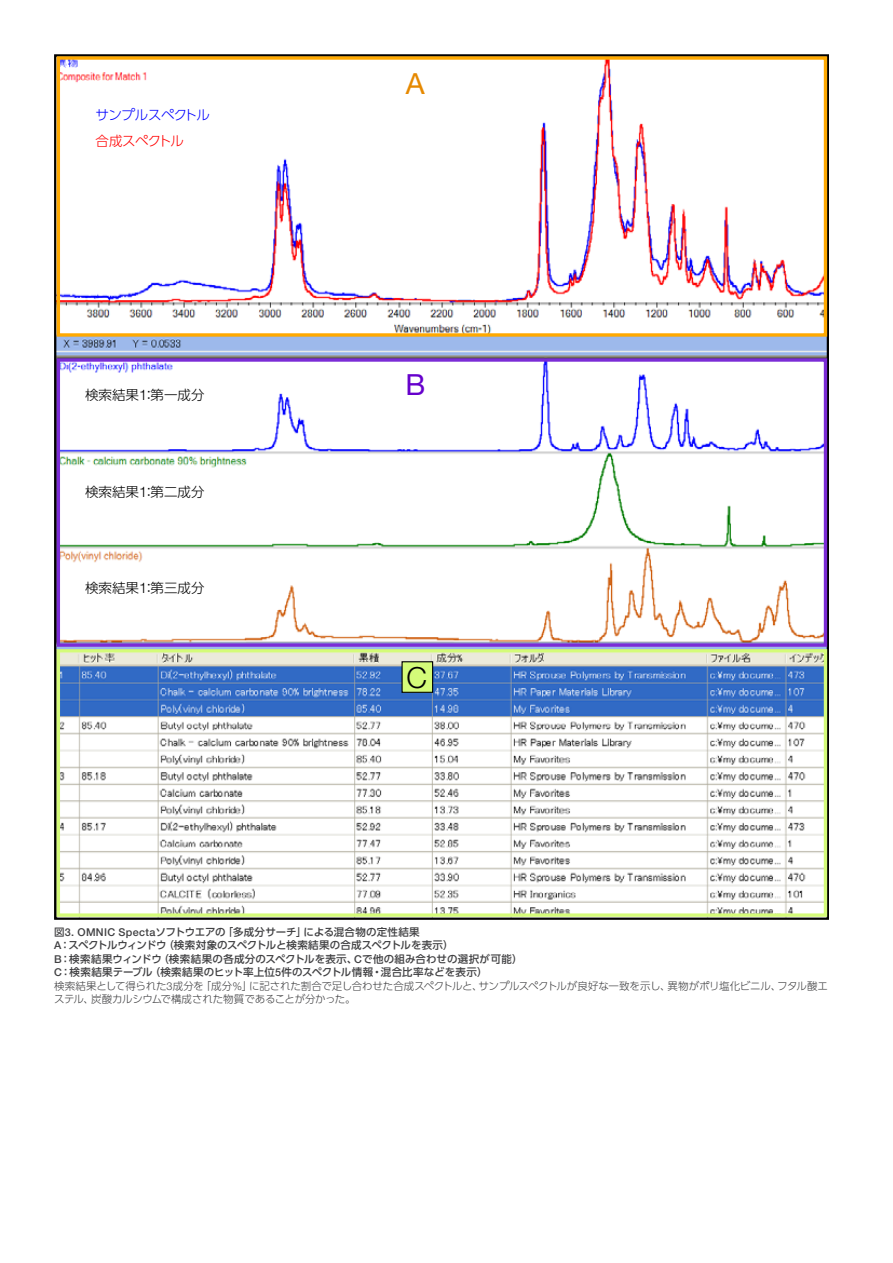
<style>
.page{position:relative;width:893px;height:1263px;background:#fff}
.page>*{position:absolute;margin:0;border:0;box-sizing:border-box;transform-origin:0 0}
.t1{font:29.1px "Helvetica Neue LT Std";color:#e68900}
.t2{font:29.1px "Helvetica Neue LT Std";color:#60c}
.t3{font:300 29.1px "Helvetica Neue LT Std";color:#000}
.t4{font:300 13.5px "UD Shin Go Pro";color:#000}
.t5{font:300 13.5px "UD Shin Go Pro";letter-spacing:-.04em;color:#00f}
.t6{font:300 13.5px "UD Shin Go Pro";letter-spacing:-.05em;color:#f00}
.t7{font:500 10.5px/13.5px "UD Shin Go Pro";letter-spacing:.005em;color:#404042}
.s1{font-family:"Helvetica Neue LT Std";font-size:14.55px}
.s2{font-family:"Helvetica Neue LTW1 G";font-size:10.8px}
.s3{font-weight:300}
.s4{font-family:"Helvetica Neue LTW1 G";font-weight:300;font-size:10.8px}
</style>
<div class="page">
<img style="left:57px;top:60px;width:769px;height:853px">
<div style="left:57px;top:56px;width:770px;height:281px;border:3px solid #ffa900"></div>
<div style="left:57px;top:358px;width:770px;height:289px;border:3px solid #7b2cd6"></div>
<div style="left:57px;top:649px;width:770px;height:268px;border:3px solid #d4fb79"></div>
<div style="left:402px;top:662px;width:31px;height:30px;background:#d4fb79"></div>
<div style="left:401px;top:661px;width:32px;height:32px;border:1px solid #000"></div>
<p class="t5" style="left:95px;top:104px;width:116px">サンプルスペクトル</p>
<p class="t6" style="left:95px;top:130px;width:90px">合成スペクトル</p>
<p class="t4" style="left:85px;top:384px;width:121px">検索結果<span class="s1">1</span>：第一成分</p>
<p class="t4" style="left:85px;top:481px;width:121px">検索結果<span class="s1">1</span>：第二成分</p>
<p class="t4" style="left:85px;top:577px;width:121px">検索結果<span class="s1">1</span>：第三成分</p>
<h1 class="t1" style="left:406px;top:66px;width:20px">A</h1>
<h1 class="t2" style="left:406px;top:368px;width:21px">B</h1>
<h1 class="t3" style="left:406px;top:660px;width:22px">C</h1>
<p class="t7" style="left:54px;top:925px;width:775px">図<span class="s2">3. OMNIC Specta</span>ソフトウエアの「多成分サーチ」による混合物の定性結果<br><span class="s2">A</span>：スペクトルウィンドウ（検索対象のスペクトルと検索結果の合成スペクトルを表示）<br><span class="s2">B</span>：検索結果ウィンドウ（検索結果の各成分のスペクトルを表示、<span class="s2">C</span>で他の組み合わせの選択が可能）<br><span class="s2">C</span>：検索結果テーブル（検索結果のヒット率上位<span class="s2">5</span>件のスペクトル情報・混合比率などを表示）<br><span class="s3">検索結果として得られた</span><span class="s4">3</span><span class="s3">成分を「成分</span><span class="s4">%</span><span class="s3">」に記された割合で足し合わせた合成スペクトルと、サンプルスペクトルが良好な一致を示し、異物がポリ塩化ビニル、フタル酸エステル、炭酸カルシウムで構成された物質であることが分かった。</span></p>
</div>
